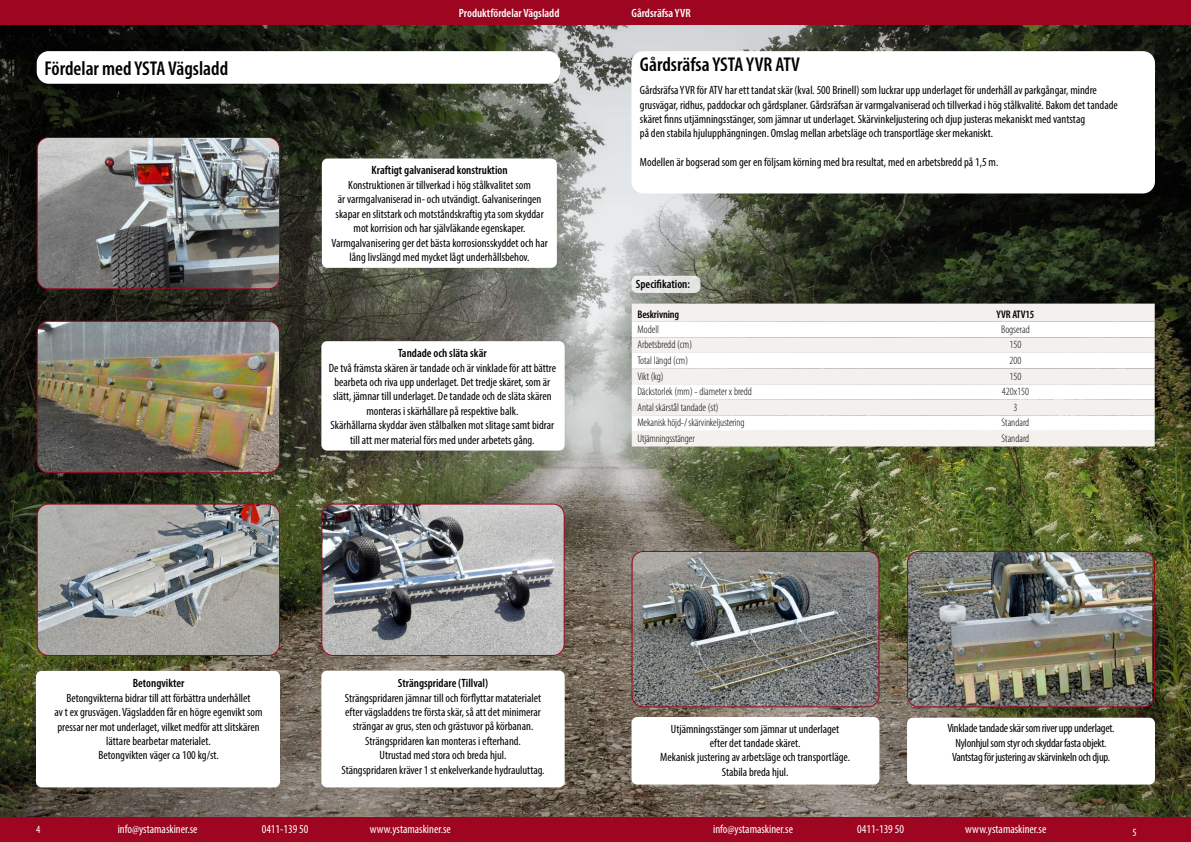
<style>
.page{position:relative;width:1191px;height:842px;background:#fff}
.page>*{position:absolute;margin:0;border:0;box-sizing:border-box;transform-origin:0 0}
.t1{font:600 condensed 20px "Myriad Pro";color:#000}
.t2{font:condensed 12px/14.4px "Myriad Pro";color:#000;text-align:center}
.t3{font:condensed 12px/14.4px "Myriad Pro";letter-spacing:-.02em;color:#000;text-align:center}
.t4{font:600 condensed 12px "Myriad Pro";color:#000}
.t5{font:condensed 12px "Myriad Pro";color:#fff}
.t6{font:600 condensed 12px "Myriad Pro";color:#fff}
.t7{font:300 condensed 11px "Myriad Pro";color:#000}
.t8{font:600 condensed 11px "Myriad Pro";letter-spacing:-.01em;color:#000}
.t9{font:condensed 11px "Myriad Pro";color:#fff}
</style>
<div class="page">
<div style="left:0;top:816px;width:1191px;height:26px;background:#9d0520"></div>
<div style="left:0;top:0;width:1191px;height:26px;background:#9d0520"></div>
<img style="left:0;top:26px;width:1191px;height:790px">
<div style="left:37px;top:51px;width:523px;height:33px;background:#fff;border-radius:12px"></div>
<img style="left:37px;top:137px;width:242px;height:152px">
<div style="left:37px;top:137px;width:243px;height:152px;border:1px solid #9d0520;border-radius:11px"></div>
<div style="left:322px;top:158px;width:235px;height:110px;background:#fff;border-radius:6px"></div>
<img style="left:322px;top:504px;width:242px;height:151px">
<div style="left:321px;top:504px;width:243px;height:152px;border:1px solid #9d0520;border-radius:11px"></div>
<div style="left:321px;top:671px;width:243px;height:116px;background:#fff;border-radius:6px"></div>
<img style="left:37px;top:504px;width:242px;height:151px">
<div style="left:37px;top:504px;width:243px;height:152px;border:1px solid #9d0520;border-radius:11px"></div>
<div style="left:36px;top:671px;width:244px;height:116px;background:#fff;border-radius:6px"></div>
<img style="left:37px;top:321px;width:242px;height:152px">
<div style="left:37px;top:321px;width:243px;height:152px;border:1px solid #9d0520;border-radius:11px"></div>
<div style="left:321px;top:341px;width:243px;height:109px;background:#fff;border-radius:6px"></div>
<div style="left:631px;top:51px;width:524px;height:142px;background:#fff;border-radius:12px"></div>
<div style="left:631px;top:276px;width:69px;height:17px;background:#e8e9e8;border-radius:6px"></div>
<img style="left:633px;top:551px;width:246px;height:156px">
<div style="left:631px;top:551px;width:248px;height:156px;border:1px solid #9d0520;border-radius:11px"></div>
<img style="left:907px;top:551px;width:245px;height:156px">
<div style="left:907px;top:551px;width:248px;height:156px;border:1px solid #9d0520;border-radius:11px"></div>
<div style="left:631px;top:717px;width:248px;height:67px;background:#fff;border-radius:6px"></div>
<div style="left:907px;top:718px;width:248px;height:66px;background:#fff;border-radius:6px"></div>
<div style="left:632px;top:304px;width:522px;height:142px;background:#f4f0ee"></div>
<svg style="left:632px;top:322px;width:522px;height:109px"></svg>
<h1 class="t1" style="left:45px;top:56px;width:185px">Fördelar med YSTA Vägsladd</h1>
<p class="t6" style="left:459px;top:6px;width:102px">Produktfördelar Vägsladd</p>
<p class="t4" style="left:371px;top:163px;width:138px">Kraftigt galvaniserad konstruktion</p>
<p class="t2" style="left:331px;top:178px;width:218px">Konstruktionen är tillverkad i hög stålkvalitet som<br>är varmgalvaniserad in- och utvändigt. Galvaniseringen skapar en slitstark och motståndskraftig yta som skyddar mot korrision och har självläkande egenskaper.<br>Varmgalvanisering ger det bästa korrosionsskyddet och har lång livslängd med mycket lågt underhållsbehov.</p>
<p class="t4" style="left:398px;top:346px;width:90px">Tandade och släta skär</p>
<p class="t2" style="left:329px;top:360px;width:229px">De två främsta skären är tandade och är vinklade för att bättre bearbeta och riva upp underlaget. Det tredje skäret, som är slätt, jämnar till underlaget. De tandade och de släta skären monteras i skärhållare på respektive balk.<br>Skärhållarna skyddar även stålbalken mot slitage samt bidrar till att mer material förs med under arbetets gång.</p>
<p class="t6" style="left:631px;top:6px;width:61px">Gårdsräfsa YVR</p>
<h1 class="t1" style="left:640px;top:52px;width:162px">Gårdsräfsa YSTA YVR ATV</h1>
<p class="t2" style="left:640px;top:83px;width:479px;text-align:left">Gårdsräfsa YVR för ATV har ett tandat skär (kval. 500 Brinell) som luckrar upp underlaget för underhåll av parkgångar, mindre grusvägar, ridhus, paddockar och gårdsplaner. Gårdsräfsan är varmgalvaniserad och tillverkad i hög stålkvalité. Bakom det tandade skäret finns utjämningsstänger, som jämnar ut underlaget. Skärvinkeljustering och djup justeras mekaniskt med vantstag<br>på den stabila hjulupphängningen. Omslag mellan arbetsläge och transportläge sker mekaniskt.</p>
<p class="t2" style="left:640px;top:155px;width:360px">Modellen är bogserad som ger en följsam körning med bra resultat, med en arbetsbredd på 1,5 m.</p>
<p class="t4" style="left:636px;top:276px;width:56px">Specifikation:</p>
<p class="t8" style="left:637px;top:307px;width:43px">Beskrivning</p>
<p class="t8" style="left:996px;top:307px;width:39px">YVR ATV15</p>
<p class="t7" style="left:637px;top:323px;width:23px">Modell</p>
<p class="t7" style="left:1001px;top:323px;width:30px">Bogserad</p>
<p class="t7" style="left:637px;top:338px;width:56px">Arbetsbredd (cm)</p>
<p class="t7" style="left:1009px;top:338px;width:13px">150</p>
<p class="t7" style="left:637px;top:354px;width:52px">Total längd (cm)</p>
<p class="t7" style="left:1009px;top:354px;width:13px">200</p>
<p class="t7" style="left:637px;top:369px;width:28px">Vikt (kg)</p>
<p class="t7" style="left:1009px;top:369px;width:13px">150</p>
<p class="t7" style="left:637px;top:385px;width:116px">Däckstorlek (mm) - diameter x bredd</p>
<p class="t7" style="left:1002px;top:385px;width:29px">420x150</p>
<p class="t7" style="left:637px;top:401px;width:83px">Antal skärstål tandade (st)</p>
<p class="t7" style="left:1013px;top:401px;width:5px">3</p>
<p class="t7" style="left:637px;top:416px;width:109px">Mekanisk höjd-/ skärvinkeljustering</p>
<p class="t7" style="left:1001px;top:416px;width:29px">Standard</p>
<p class="t7" style="left:637px;top:432px;width:59px">Utjämningsstänger</p>
<p class="t7" style="left:1001px;top:432px;width:29px">Standard</p>
<p class="t4" style="left:133px;top:676px;width:53px">Betongvikter</p>
<p class="t2" style="left:55px;top:690px;width:209px">Betongvikterna bidrar till att förbättra underhållet<br>av t ex grusvägen. Vägsladden får en högre egenvikt som pressar ner mot underlaget, vilket medför att slitskären lättare bearbetar materialet.<br>Betongvikten väger ca 100 kg/st.</p>
<p class="t4" style="left:398px;top:676px;width:92px">Strängspridare (Tillval)</p>
<p class="t2" style="left:341px;top:690px;width:205px">Strängspridaren jämnar till och förflyttar mataterialet efter vägsladdens tre första skär, så att det minimerar strängar av grus, sten och grästuvor på körbanan.<br>Strängspridaren kan monteras i efterhand.<br>Utrustad med stora och breda hjul.<br>Stängspridaren kräver 1 st enkelverkande hydrauluttag.</p>
<p class="t2" style="left:660px;top:721px;width:191px">Utjämningsstänger som jämnar ut underlaget<br>efter det tandade skäret.<br>Mekanisk justering av arbetsläge och transportläge.<br>Stabila breda hjul.</p>
<p class="t3" style="left:947px;top:721px;width:169px">Vinklade tandade skär som river upp underlaget.<br>Nylonhjul som styr och skyddar fasta objekt.<br>Vantstag för justering av skärvinkeln och djup.</p>
<p class="t5" style="left:118px;top:821px;width:81px">info@ystamaskiner.se</p>
<p class="t5" style="left:262px;top:821px;width:48px">0411-139 50</p>
<p class="t5" style="left:370px;top:821px;width:83px">www.ystamaskiner.se</p>
<p class="t5" style="left:713px;top:821px;width:81px">info@ystamaskiner.se</p>
<p class="t5" style="left:857px;top:821px;width:48px">0411-139 50</p>
<p class="t5" style="left:965px;top:821px;width:83px">www.ystamaskiner.se</p>
<p class="t9" style="left:36px;top:822px;width:6px">4</p>
<p class="t9" style="left:1132px;top:825px;width:6px">5</p>
</div>
